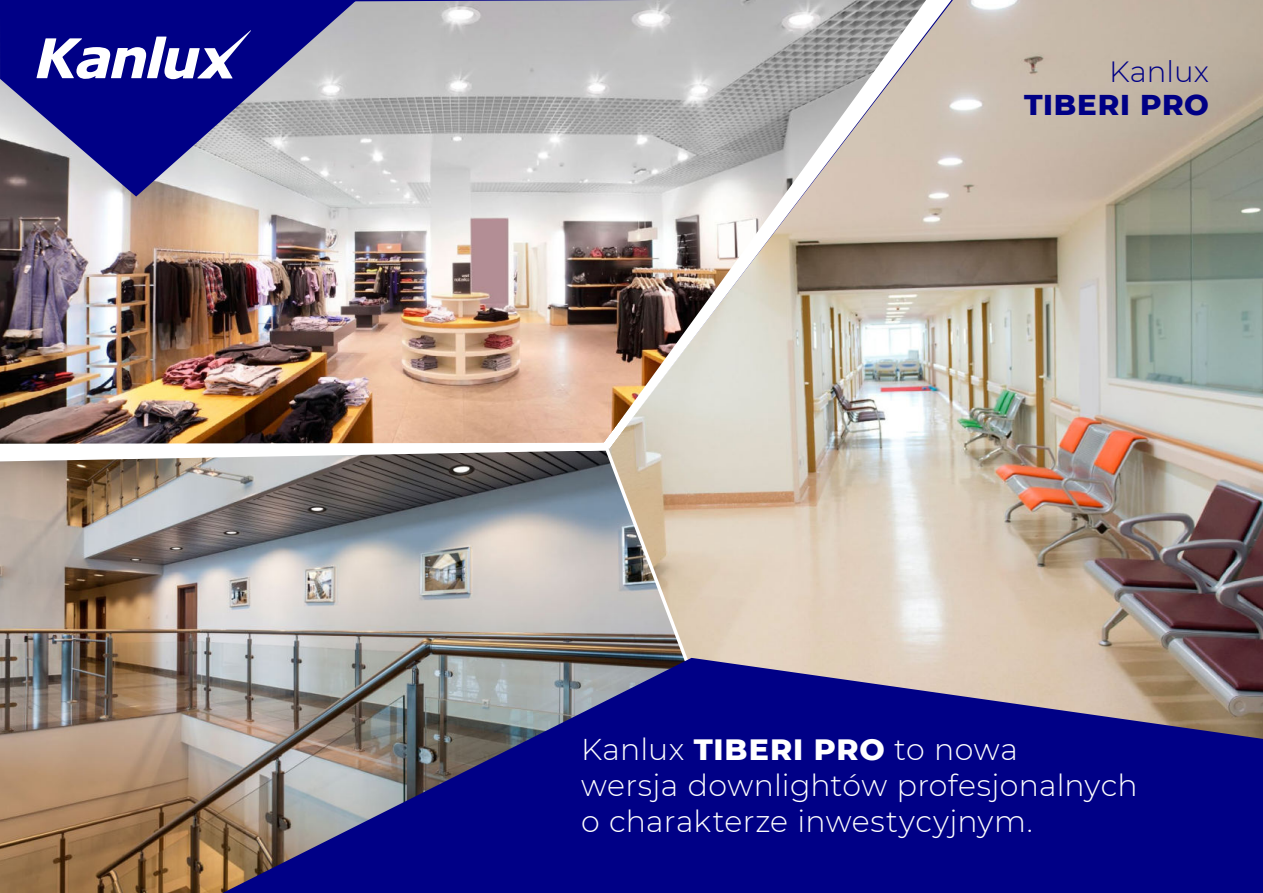
<style>
.page{position:relative;width:1263px;height:893px;background:#fff}
.page>*{position:absolute;margin:0;border:0;box-sizing:border-box;transform-origin:0 0}
.t1{font:300 30px/36px "Montserrat";letter-spacing:.01em;color:#fff}
.t2{font:800 29.25px "Montserrat";letter-spacing:.025em;color:#000085}
.t3{font:300 29.25px "Montserrat";color:#000085}
.s1{font-weight:800}
</style>
<div class="page">
<img style="left:0;top:197px;width:216px;height:240px">
<img style="left:967px;top:0;width:296px;height:658px">
<img style="left:0;top:466px;width:216px;height:427px">
<img style="left:0;top:437px;width:216px;height:29px">
<svg style="left:967px;top:658px;width:296px;height:235px;fill:#000086"></svg>
<svg style="left:0;top:0;width:216px;height:197px;fill:#000086"></svg>
<svg style="left:37px;top:30px;width:179px;height:49px"></svg>
<img style="left:216px;top:0;width:751px;height:893px">
<p class="t3" style="left:1109px;top:60px;width:101px">Kanlux</p>
<p class="t2" style="left:1024px;top:88px;width:186px">TIBERI PRO</p>
<p class="t1" style="left:581px;top:734px;width:558px">Kanlux <span class="s1">TIBERI PRO</span> to nowa<br>wersja downlightów profesjonalnych o charakterze inwestycyjnym.</p>
</div>
